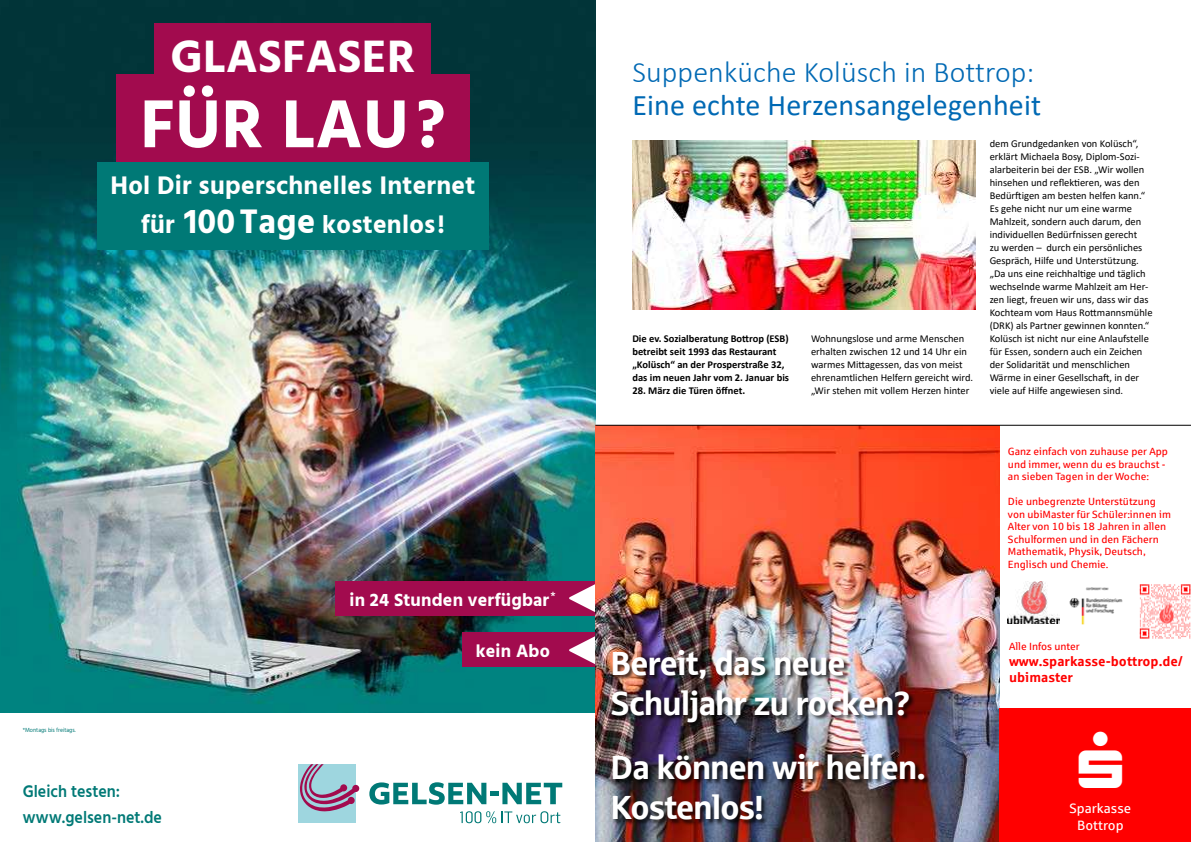
<style>
.page{position:relative;width:1191px;height:842px;background:#fff}
.page>*{position:absolute;margin:0;border:0;box-sizing:border-box;transform-origin:0 0}
.t1{font:700 69.4px "Hind";letter-spacing:.01em;color:#fff}
.t2{font:700 46.7px "Hind";letter-spacing:.01em;color:#fff}
.t3{font:33.5px/63.9px "Sparkasse Head";color:#fff}
.t4{font:30px "Calibri";letter-spacing:.005em;color:#0069b4}
.t5{font:300 30px "Calibri";letter-spacing:.005em;color:#0069b4}
.t6{font:700 26.1px/38.8px "Hind";letter-spacing:.01em;color:#fff;text-align:center}
.t7{font:700 18.3px "Hind";letter-spacing:.01em;color:#fff}
.t8{font:600 17.1px/25.5px "Hind";color:#007976;scale:.93 1}
.t9{font:13.6px/16.3px "Sparkasse Rg";color:#fff;text-align:center}
.t10{font:700 13.5px "Sparkasse Rg";color:#f00}
.t11{font:10.5px/13px "Calibri";color:#000}
.t12{font:10.5px/12.6px "Sparkasse Rg";color:#f00}
.t13{font:700 10.5px/13px "Calibri";color:#000}
.t14{font:6.1px "Hind";color:#007976;scale:.93 1}
.s1{font-size:35px}
</style>
<div class="page">
<div style="left:298px;top:764px;width:57px;height:59px;background:#9ed6df"></div>
<svg style="left:300px;top:764px;width:59px;height:48px"></svg>
<svg style="left:369px;top:782px;width:193px;height:23px"></svg>
<svg style="left:460px;top:811px;width:100px;height:12px"></svg>
<img style="left:0;top:0;width:595px;height:712px">
<div style="left:154px;top:23px;width:277px;height:61px;background:#a20b4e"></div>
<div style="left:116px;top:74px;width:353px;height:91px;background:#a20b4e"></div>
<div style="left:97px;top:162px;width:392px;height:88px;background:#007976"></div>
<div style="left:462px;top:632px;width:133px;height:35px;background:#a20b4e"></div>
<div style="left:335px;top:581px;width:260px;height:35px;background:#a20b4e"></div>
<svg style="left:569px;top:578px;width:26px;height:40px"></svg>
<svg style="left:569px;top:630px;width:26px;height:40px"></svg>
<img style="left:595px;top:426px;width:404px;height:416px">
<div style="left:999px;top:709px;width:192px;height:133px;background:#f00"></div>
<img style="left:1139px;top:584px;width:51px;height:55px">
<img style="left:1069px;top:587px;width:54px;height:38px">
<img style="left:1008px;top:582px;width:51px;height:41px">
<div style="left:611px;top:649px;width:319px;height:177px;background:#000;opacity:.75"></div>
<hr style="left:595px;top:425px;width:596px;height:1px;background:#000">
<img style="left:632px;top:141px;width:343px;height:169px">
<h2 class="t2" style="left:170px;top:30px;width:246px">GLASFASER</h2>
<h1 class="t1" style="left:140px;top:85px;width:307px">FÜR LAU?</h1>
<h3 class="t6" style="left:110px;top:166px;width:366px">Hol Dir superschnelles Internet für <span class="s1">100 Tage</span> kostenlos!</h3>
<h3 class="t7" style="left:349px;top:589px;width:207px">in 24 Stunden verfügbar<sup>*</sup></h3>
<p class="t14" style="left:23px;top:727px;width:58px">*Montags bis freitags.</p>
<h3 class="t8" style="left:23px;top:780px;width:151px">Gleich testen: www.gelsen-net.de</h3>
<h3 class="t7" style="left:476px;top:641px;width:76px">kein Abo</h3>
<h3 class="t5" style="left:632px;top:61px;width:403px">Suppenküche Kolüsch in Bottrop:</h3>
<h3 class="t4" style="left:632px;top:93px;width:410px">Eine echte Herzensangelegenheit</h3>
<p class="t13" style="left:632px;top:332px;width:158px">Die ev. Sozialberatung Bo琀琀rop (ESB) betreibt seit 1993 das Restaurant „Kolüsch“ an der Prosperstraße 32, das im neuen Jahr vom 2. Januar bis</p>
<p class="t13" style="left:632px;top:384px;width:114px">28. März die Türen ö昀昀net.</p>
<p class="t11" style="left:811px;top:332px;width:164px">Wohnungslose und arme Menschen erhalten zwischen 12 und 14 Uhr ein warmes Mi琀琀agessen, das von meist ehrenamtlichen Helfern gereicht wird. „Wir stehen mit vollem Herzen hinter</p>
<p class="t11" style="left:989px;top:137px;width:164px">dem Grundgedanken von Kolüsch“, erklärt Michaela Bosy, Diplom-Sozi&shy;alarbeiterin bei der ESB. „Wir wollen hinsehen und re昀氀ek琀椀eren, was den Bedür昀琀igen am besten helfen kann.“ Es gehe nicht nur um eine warme Mahlzeit, sondern auch darum, den individuellen Bedürfnissen gerecht<br>zu werden – durch ein persönliches Gespräch, Hilfe und Unterstützung. „Da uns eine reichhal琀椀ge und täglich wechselnde warme Mahlzeit am Her&shy;zen liegt, freuen wir uns, dass wir das Kochteam vom Haus Ro琀琀mannsmühle (DRK) als Partner gewinnen konnten.“ Kolüsch ist nicht nur eine Anlaufstelle für Essen, sondern auch ein Zeichen der Solidarität und menschlichen Wärme in einer Gesellscha昀琀, in der viele auf Hilfe angewiesen sind.</p>
<p class="t12" style="left:1008px;top:446px;width:161px">Ganz einfach von zuhause per App und immer, wenn du es brauchst - an sieben Tagen in der Woche:</p>
<p class="t12" style="left:1008px;top:496px;width:164px">Die unbegrenzte Unterstützung von ubiMaster für Schüler:innen im<br>Alter von 10 bis 18 Jahren in allen<br>Schulformen und in den Fächern<br>Mathematik, Physik, Deutsch,<br>Englisch und Chemie.</p>
<h3 class="t3" style="left:611px;top:634px;width:236px">Bereit, das neue</h3>
<h3 class="t3" style="left:611px;top:674px;width:315px">Schuljahr zu rocken?<br>Da können wir helfen.</h3>
<h3 class="t3" style="left:611px;top:778px;width:154px">Kostenlos!</h3>
<p class="t12" style="left:1009px;top:641px;width:72px">Alle Infos unter</p>
<p class="t10" style="left:1009px;top:656px;width:175px">www.sparkasse-bottrop.de/</p>
<p class="t10" style="left:1009px;top:672px;width:65px">ubimaster</p>
<p class="t9" style="left:1069px;top:802px;width:63px">Sparkasse<br>Bottrop</p>
</div>
